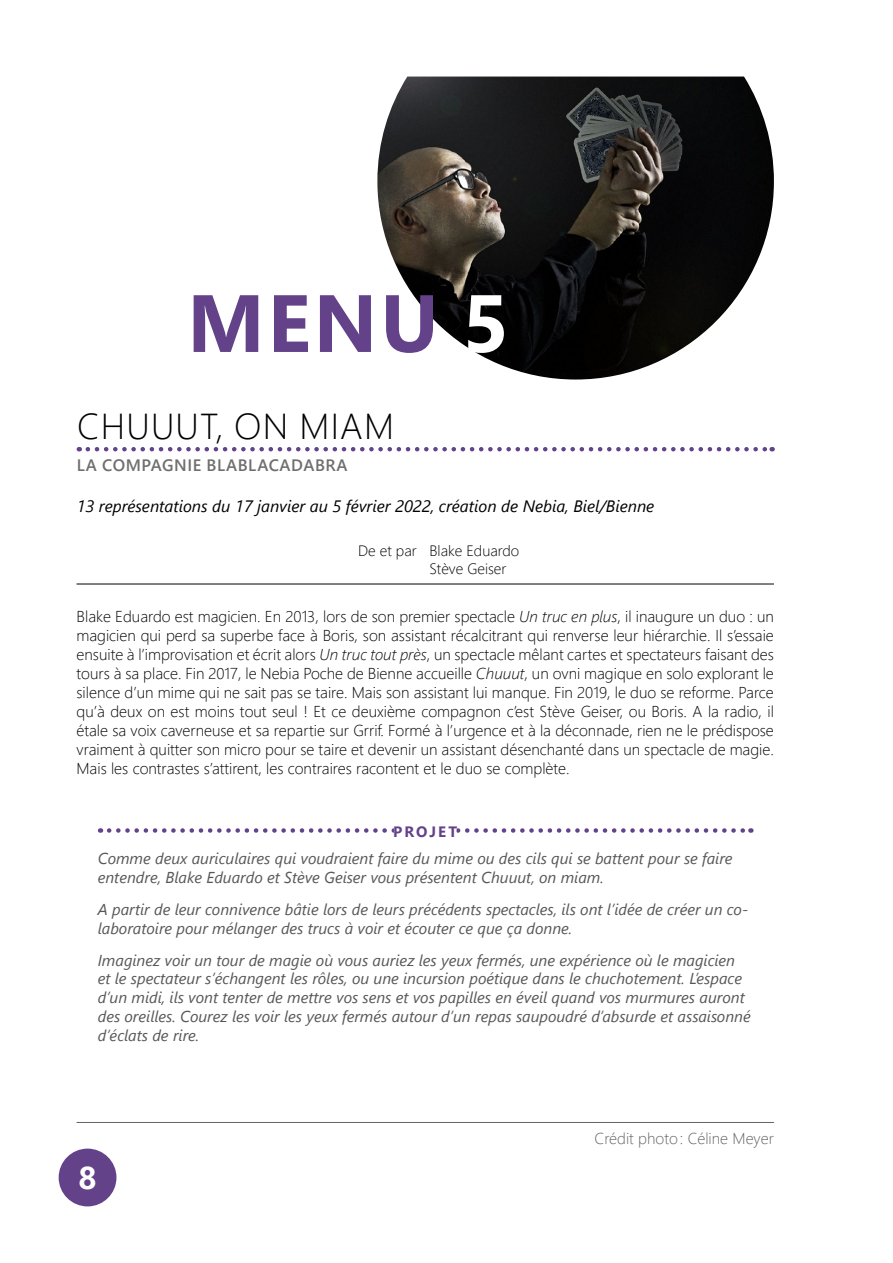
<style>
.page{position:relative;width:893px;height:1263px;background:#fff}
.page>*{position:absolute;margin:0;border:0;box-sizing:border-box;transform-origin:0 0}
.t1{font:700 81px "Segoe UI";color:#63428a}
.t2{font:300 36px "Segoe UI";letter-spacing:.035em;color:#000}
.t3{font:700 31.5px "Segoe UI";color:#fff}
.t4{font:italic 16.5px "Segoe UI";color:#000}
.t5{font:600 16.5px "Segoe UI";letter-spacing:.035em;color:#706f6f}
.t6{font:300 15.75px/18.9px "Segoe UI";color:#000;text-align:justify}
.t7{font:italic 15.75px/18.9px "Segoe UI";color:#575756}
.t8{font:300 15.75px "Segoe UI";color:#646363}
.t9{font:300 15px/18px "Segoe UI";color:#000}
.t10{font:700 15px "Segoe UI";letter-spacing:.135em;color:#63428a}
.s1{color:#fff}
.s2{font-style:italic}
</style>
<div class="page">
<div style="left:59px;top:1148px;width:57px;height:58px;background:#63428a;border-radius:50%"></div>
<img style="left:377px;top:77px;width:397px;height:302px">
<svg style="left:88px;top:447px;width:685px;height:4px"></svg>
<hr style="left:77px;top:584px;width:697px;height:1px;background:#000">
<svg style="left:109px;top:828px;width:642px;height:5px"></svg>
<div style="left:394px;top:824px;width:62px;height:14px;background:#fff"></div>
<hr style="left:77px;top:1122px;width:697px;height:1px;background:#646363">
<h1 class="t1" style="left:187px;top:247px;width:324px">MENU <span class="s1">5</span></h1>
<h2 class="t2" style="left:77px;top:392px;width:318px">CHUUUT, ON MIAM</h2>
<p class="t5" style="left:77px;top:450px;width:272px">LA COMPAGNIE BLABLACADABRA</p>
<p class="t4" style="left:77px;top:491px;width:579px">13 représentations du 17 janvier au 5 février 2022, création de Nebia, Biel/Bienne</p>
<p class="t9" style="left:429px;top:540px;width:91px;text-indent:-71px">De et par Blake Eduardo<br>Stève Geiser</p>
<p class="t6" style="left:77px;top:606px;width:699px">Blake Eduardo est magicien. En 2013, lors de son premier spectacle <span class="s2">Un truc en plus</span>, il inaugure un duo : un magicien qui perd sa superbe face à Boris, son assistant récalcitrant qui renverse leur hiérarchie. Il s’essaie ensuite à l’improvisation et écrit alors <span class="s2">Un truc tout près</span>, un spectacle mêlant cartes et spectateurs faisant des tours à sa place. Fin 2017, le Nebia Poche de Bienne accueille <span class="s2">Chuuut</span>, un ovni magique en solo explorant le silence d’un mime qui ne sait pas se taire. Mais son assistant lui manque. Fin 2019, le duo se reforme. Parce qu’à deux on est moins tout seul ! Et ce deuxième compagnon c’est Stève Geiser, ou Boris. A la radio, il étale sa voix caverneuse et sa repartie sur Grrif. Formé à l’urgence et à la déconnade, rien ne le prédispose vraiment à quitter son micro pour se taire et devenir un assistant désenchanté dans un spectacle de magie.<br>Mais les contrastes s’attirent, les contraires racontent et le duo se complète.</p>
<p class="t10" style="left:393px;top:817px;width:65px">PROJET</p>
<p class="t7" style="left:98px;top:847px;width:636px">Comme deux auriculaires qui voudraient faire du mime ou des cils qui se battent pour se faire entendre, Blake Eduardo et Stève Geiser vous présentent Chuuut, on miam.</p>
<p class="t7" style="left:98px;top:897px;width:652px">A partir de leur connivence bâtie lors de leurs précédents spectacles, ils ont l’idée de créer un co&shy;laboratoire pour mélanger des trucs à voir et écouter ce que ça donne.</p>
<p class="t7" style="left:98px;top:948px;width:654px">Imaginez voir un tour de magie où vous auriez les yeux fermés, une expérience où le magicien et le spectateur s’échangent les rôles, ou une incursion poétique dans le chuchotement. L’espace d’un midi, ils vont tenter de mettre vos sens et vos papilles en éveil quand vos murmures auront des oreilles. Courez les voir les yeux fermés autour d’un repas saupoudré d’absurde et assaisonné d’éclats de rire.</p>
<h3 class="t3" style="left:78px;top:1148px;width:20px">8</h3>
<p class="t8" style="left:595px;top:1123px;width:181px">Crédit photo: Céline Meyer</p>
</div>
